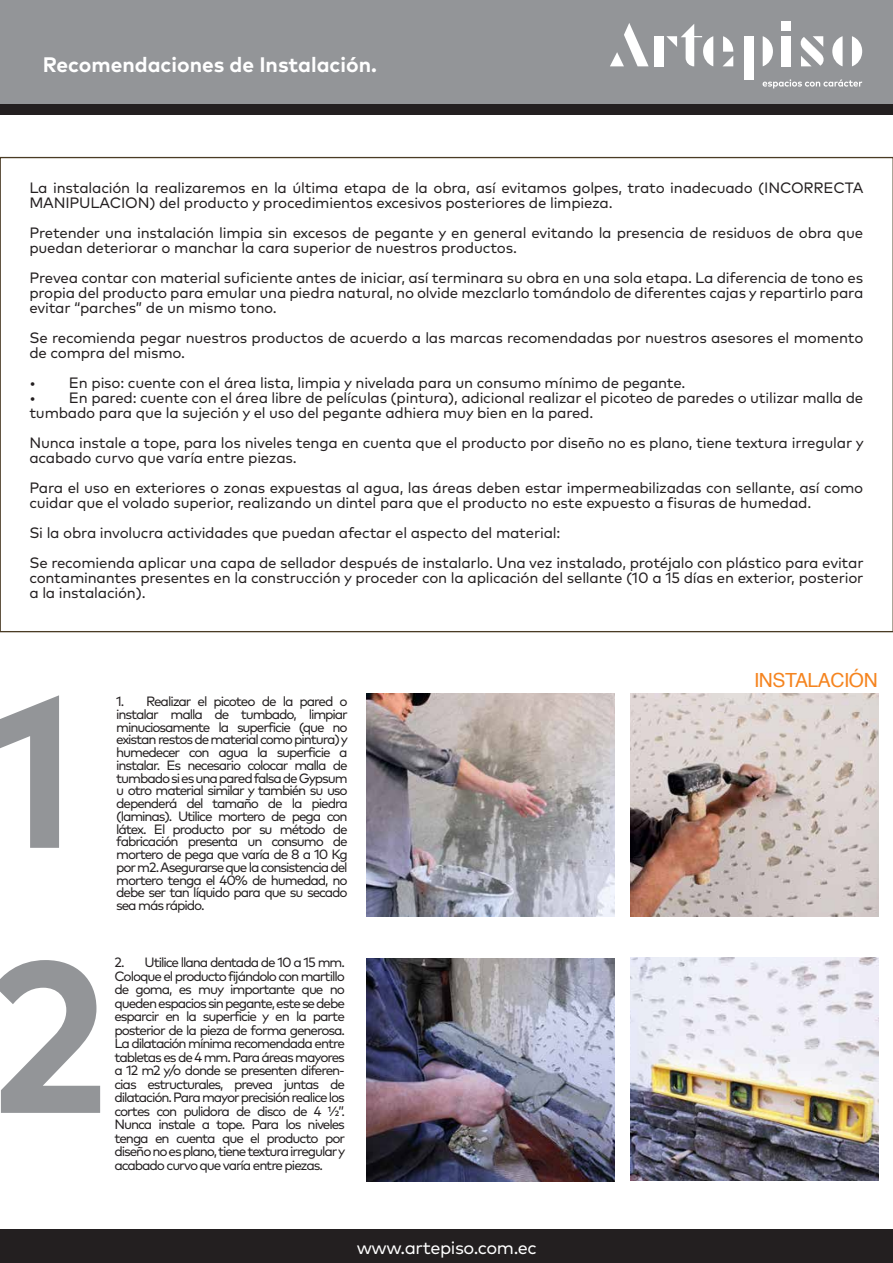
<style>
.page{position:relative;width:893px;height:1263px;background:#fff}
.page>*{position:absolute;margin:0;border:0;box-sizing:border-box;transform-origin:0 0}
.t1{font:700 214.5px "Mark Pro";color:#939598}
.t2{font:700 21px "Mark Pro";color:#fff}
.t3{font:19.5px "Helvetica";letter-spacing:-.025em;color:#f5841f}
.t4{font:18px "Mark Pro";letter-spacing:-.025em;color:#fff}
.t5{font:15px/15px "Mark Pro";letter-spacing:-.015em;color:#231f20}
.t6{font:13.5px/12.8px "Mark Pro";letter-spacing:-.08em;color:#231f20;text-align:justify}
</style>
<div class="page">
<div style="left:0;top:0;width:893px;height:104px;background:#939598"></div>
<svg style="left:723px;top:36px;width:10px;height:30px"></svg>
<div style="left:654px;top:36px;width:9px;height:30px;background:#fff"></div>
<svg style="left:666px;top:24px;width:47px;height:42px"></svg>
<svg style="left:832px;top:36px;width:11px;height:30px"></svg>
<svg style="left:852px;top:36px;width:10px;height:30px"></svg>
<svg style="left:763px;top:36px;width:10px;height:30px"></svg>
<div style="left:744px;top:36px;width:9px;height:44px;background:#fff"></div>
<div style="left:781px;top:36px;width:10px;height:30px;background:#fff"></div>
<div style="left:781px;top:21px;width:10px;height:10px;background:#fff"></div>
<svg style="left:800px;top:36px;width:24px;height:30px"></svg>
<svg style="left:610px;top:23px;width:39px;height:43px"></svg>
<svg style="left:763px;top:79px;width:99px;height:9px"></svg>
<div style="left:0;top:104px;width:893px;height:10px;background:#231f20"></div>
<div style="left:0;top:1229px;width:893px;height:34px;background:#231f20"></div>
<img style="left:367px;top:694px;width:248px;height:222px">
<img style="left:631px;top:958px;width:248px;height:222px">
<img style="left:367px;top:959px;width:248px;height:222px">
<img style="left:631px;top:694px;width:248px;height:222px">
<h2 class="t2" style="left:43px;top:49px;width:336px">Recomendaciones de Instalación.</h2>
<p class="t5" style="left:29px;top:179px;width:836px">La instalación la realizaremos en la última etapa de la obra, así evitamos golpes, trato inadecuado (INCORRECTA<br>MANIPULACION) del producto y procedimientos excesivos posteriores de limpieza.</p>
<p class="t5" style="left:29px;top:224px;width:835px">Pretender una instalación limpia sin excesos de pegante y en general evitando la presencia de residuos de obra que puedan deteriorar o manchar la cara superior de nuestros productos.</p>
<p class="t5" style="left:29px;top:269px;width:835px;text-align:justify">Prevea contar con material suficiente antes de iniciar, así terminara su obra en una sola etapa. La diferencia de tono es propia del producto para emular una piedra natural, no olvide mezclarlo tomándolo de diferentes cajas y repartirlo para evitar “parches” de un mismo tono.</p>
<p class="t5" style="left:29px;top:329px;width:835px">Se recomienda pegar nuestros productos de acuerdo a las marcas recomendadas por nuestros asesores el momento de compra del mismo.</p>
<p class="t5" style="left:29px;top:374px;width:658px">• En piso: cuente con el área lista, limpia y nivelada para un consumo mínimo de pegante.</p>
<p class="t5" style="left:29px;top:389px;width:835px">• En pared: cuente con el área libre de películas (pintura), adicional realizar el picoteo de paredes o utilizar malla de tumbado para que la sujeción y el uso del pegante adhiera muy bien en la pared.</p>
<p class="t5" style="left:29px;top:434px;width:836px">Nunca instale a tope, para los niveles tenga en cuenta que el producto por diseño no es plano, tiene textura irregular y acabado curvo que varía entre piezas.</p>
<p class="t5" style="left:29px;top:479px;width:835px">Para el uso en exteriores o zonas expuestas al agua, las áreas deben estar impermeabilizadas con sellante, así como cuidar que el volado superior, realizando un dintel para que el producto no este expuesto a fisuras de humedad.</p>
<p class="t5" style="left:29px;top:516px;width:836px;line-height:30px">Si la obra involucra actividades que puedan afectar el aspecto del material:<br>Se recomienda aplicar una capa de sellador después de instalarlo. Una vez instalado, protéjalo con plástico para evitar</p>
<p class="t5" style="left:29px;top:569px;width:836px">contaminantes presentes en la construcción y proceder con la aplicación del sellante (10 a 15 días en exterior, posterior a la instalación).</p>
<h1 class="t1" style="left:-11px;top:609px;width:89px">1</h1>
<p class="t6" style="left:116px;top:694px;width:233px">1. Realizar el picoteo de la pared o instalar malla de tumbado, limpiar minuciosamente la superficie (que no existan restos de material como pintura) y humedecer con agua la superficie a instalar. Es necesario colocar malla de tumbado si es una pared falsa de Gypsum u otro material similar y también su uso dependerá del tamaño de la piedra (laminas). Utilice mortero de pega con látex. El producto por su método de fabricación presenta un consumo de mortero de pega que varía de 8 a 10 Kg por m2. Asegurarse que la consistencia del mortero tenga el 40% de humedad, no debe ser tan líquido para que su secado sea más rápido.</p>
<h1 class="t1" style="left:-13px;top:874px;width:122px">2</h1>
<p class="t6" style="left:114px;top:955px;width:232px;line-height:13.5px">2. Utilice llana dentada de 10 a 15 mm.<br>Coloque el producto fijándolo con martillo de goma, es muy importante que no queden espacios sin pegante, este se debe esparcir en la superficie y en la parte posterior de la pieza de forma generosa.<br>La dilatación mínima recomendada entre tabletas es de 4 mm. Para áreas mayores a 12 m2 y/o donde se presenten diferen&shy;cias estructurales, prevea juntas de dilatación. Para mayor precisión realice los cortes con pulidora de disco de 4 ½”.<br>Nunca instale a tope. Para los niveles tenga en cuenta que el producto por diseño no es plano, tiene textura irregular y</p>
<p class="t6" style="left:114px;top:1158px;width:210px">acabado curvo que varía entre piezas.</p>
<p class="t4" style="left:357px;top:1234px;width:181px">www.artepiso.com.ec</p>
<h3 class="t3" style="left:754px;top:665px;width:125px">INSTALACIÓN</h3>
</div>
